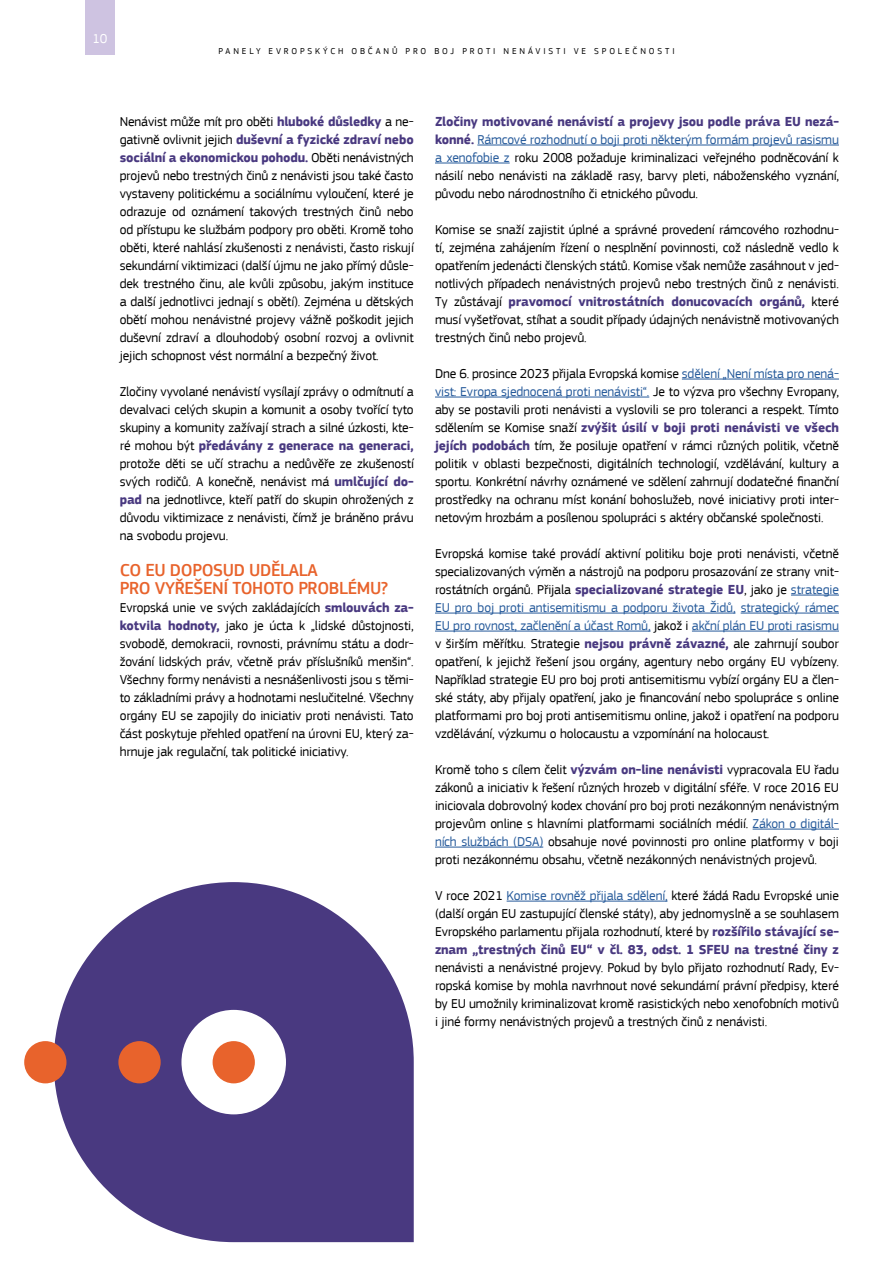
<style>
.page{position:relative;width:893px;height:1263px;background:#fff}
.page>*{position:absolute;margin:0;border:0;box-sizing:border-box;transform-origin:0 0}
.t1{font:500 18px/18px "EC Square Sans Pro";letter-spacing:-.02em;color:#e8632c}
.t2{font:13.5px/18px "EC Square Sans Pro";letter-spacing:-.01em;color:#000;text-align:justify}
.t3{font:13.5px "EC Square Sans Pro";color:#fff}
.t4{font:9px "EC Square Sans Pro";letter-spacing:.32em;color:#000}
.s1{font-weight:700;color:#493980}
.s2{color:#275b9b}
</style>
<div class="page">
<div style="left:85px;top:0;width:30px;height:54px;background:#cec3e1"></div>
<hr style="left:477px;top:145px;width:362px;height:1px;background:#275b9b">
<hr style="left:435px;top:163px;width:75px;height:1px;background:#275b9b">
<hr style="left:682px;top:379px;width:157px;height:1px;background:#275b9b">
<hr style="left:435px;top:397px;width:214px;height:1px;background:#275b9b">
<hr style="left:791px;top:595px;width:48px;height:1px;background:#275b9b">
<hr style="left:435px;top:613px;width:300px;height:1px;background:#275b9b">
<hr style="left:741px;top:613px;width:98px;height:1px;background:#275b9b">
<hr style="left:435px;top:631px;width:215px;height:1px;background:#275b9b">
<hr style="left:692px;top:631px;width:147px;height:1px;background:#275b9b">
<hr style="left:753px;top:829px;width:86px;height:1px;background:#275b9b">
<hr style="left:435px;top:847px;width:108px;height:1px;background:#275b9b">
<hr style="left:507px;top:901px;width:160px;height:1px;background:#275b9b">
<svg style="left:54px;top:882px;width:360px;height:360px;fill:#493980"></svg>
<div style="left:24px;top:1041px;width:42px;height:42px;background:#e8632c;border-radius:50%"></div>
<div style="left:118px;top:1041px;width:43px;height:42px;background:#e8632c;border-radius:50%"></div>
<p class="t3" style="left:92px;top:30px;width:17px">10</p>
<p class="t4" style="left:218px;top:46px;width:458px">PANELY EVROPSKÝCH OBČANŮ PRO BOJ PROTI NENÁVISTI VE SPOLEČNOSTI</p>
<p class="t2" style="left:120px;top:113px;width:296px">Nenávist může mít pro oběti <span class="s1">hluboké důsledky</span> a ne&shy;gativně ovlivnit jejich <span class="s1">duševní a fyzické zdraví nebo sociální a ekonomickou pohodu.</span> Oběti nenávistných projevů nebo trestných činů z nenávisti jsou také často vystaveny politickému a sociálnímu vyloučení, které je odrazuje od oznámení takových trestných činů nebo od přístupu ke službám podpory pro oběti. Kromě toho oběti, které nahlásí zkušenosti z nenávisti, často riskují sekundární viktimizaci (další újmu ne jako přímý důsle&shy;dek trestného činu, ale kvůli způsobu, jakým instituce a další jednotlivci jednají s obětí). Zejména u dětských obětí mohou nenávistné projevy vážně poškodit jejich duševní zdraví a dlouhodobý osobní rozvoj a ovlivnit jejich schopnost vést normální a bezpečný život.</p>
<p class="t2" style="left:120px;top:383px;width:296px">Zločiny vyvolané nenávistí vysílají zprávy o odmítnutí a devalvaci celých skupin a komunit a osoby tvořící tyto skupiny a komunity zažívají strach a silné úzkosti, kte&shy;ré mohou být <span class="s1">předávány z generace na generaci, </span>protože děti se učí strachu a nedůvěře ze zkušeností svých rodičů. A konečně, nenávist má <span class="s1">umlčující do&shy;pad</span> na jednotlivce, kteří patří do skupin ohrožených z důvodu viktimizace z nenávisti, čímž je bráněno právu na svobodu projevu.</p>
<h1 class="t1" style="left:120px;top:561px;width:270px">CO EU DOPOSUD UDĚLALA<br>PRO VYŘEŠENÍ TOHOTO PROBLÉMU?</h1>
<p class="t2" style="left:120px;top:599px;width:296px">Evropská unie ve svých zakládajících <span class="s1">smlouvách za&shy;kotvila hodnoty,</span> jako je úcta k „lidské důstojnosti, svobodě, demokracii, rovnosti, právnímu státu a dodr&shy;žování lidských práv, včetně práv příslušníků menšin“.<br>Všechny formy nenávisti a nesnášenlivosti jsou s těmi&shy;to základními právy a hodnotami neslučitelné. Všechny orgány EU se zapojily do iniciativ proti nenávisti. Tato část poskytuje přehled opatření na úrovni EU, který za&shy;hrnuje jak regulační, tak politické iniciativy.</p>
<p class="t2" style="left:435px;top:113px;width:405px"><span class="s1">Zločiny motivované nenávistí a projevy jsou podle práva EU nezá&shy;konné.</span> <span class="s2">Rámcové rozhodnutí o boji proti některým formám projevů rasismu a xenofobie z</span> roku 2008 požaduje kriminalizaci veřejného podněcování k násilí nebo nenávisti na základě rasy, barvy pleti, náboženského vyznání, původu nebo národnostního či etnického původu.</p>
<p class="t2" style="left:435px;top:221px;width:405px">Komise se snaží zajistit úplné a správné provedení rámcového rozhodnu&shy;tí, zejména zahájením řízení o nesplnění povinnosti, což následně vedlo k opatřením jedenácti členských států. Komise však nemůže zasáhnout v jed&shy;notlivých případech nenávistných projevů nebo trestných činů z nenávisti.<br>Ty zůstávají <span class="s1">pravomocí vnitrostátních donucovacích orgánů,</span> které musí vyšetřovat, stíhat a soudit případy údajných nenávistně motivovaných trestných činů nebo projevů.</p>
<p class="t2" style="left:435px;top:365px;width:405px">Dne 6. prosince 2023 přijala Evropská komise <span class="s2">sdělení „Není místa pro nená&shy;vist: Evropa sjednocená proti nenávisti“.</span> Je to výzva pro všechny Evropany, aby se postavili proti nenávisti a vyslovili se pro toleranci a respekt. Tímto sdělením se Komise snaží <span class="s1">zvýšit úsilí v boji proti nenávisti ve všech jejích podobách</span> tím, že posiluje opatření v rámci různých politik, včetně politik v oblasti bezpečnosti, digitálních technologií, vzdělávání, kultury a sportu. Konkrétní návrhy oznámené ve sdělení zahrnují dodatečné finanční prostředky na ochranu míst konání bohoslužeb, nové iniciativy proti inter&shy;netovým hrozbám a posílenou spolupráci s aktéry občanské společnosti.</p>
<p class="t2" style="left:435px;top:545px;width:405px">Evropská komise také provádí aktivní politiku boje proti nenávisti, včetně specializovaných výměn a nástrojů na podporu prosazování ze strany vnit&shy;rostátních orgánů. Přijala <span class="s1">specializované strategie EU</span>, jako je <span class="s2">strategie EU pro boj proti antisemitismu a podporu života Židů, strategický rámec EU pro rovnost, začlenění a účast Romů,</span> jakož i <span class="s2">akční plán EU proti rasismu </span>v širším měřítku. Strategie <span class="s1">nejsou právně závazné,</span> ale zahrnují soubor opatření, k jejichž řešení jsou orgány, agentury nebo orgány EU vybízeny.<br>Například strategie EU pro boj proti antisemitismu vybízí orgány EU a člen&shy;ské státy, aby přijaly opatření, jako je financování nebo spolupráce s online platformami pro boj proti antisemitismu online, jakož i opatření na podporu vzdělávání, výzkumu o holocaustu a vzpomínání na holocaust.</p>
<p class="t2" style="left:435px;top:761px;width:405px">Kromě toho s cílem čelit <span class="s1">výzvám on-line nenávisti</span> vypracovala EU řadu zákonů a iniciativ k řešení různých hrozeb v digitální sféře. V roce 2016 EU iniciovala dobrovolný kodex chování pro boj proti nezákonným nenávistným projevům online s hlavními platformami sociálních médií. <span class="s2">Zákon o digitál&shy;ních službách (DSA)</span> obsahuje nové povinnosti pro online platformy v boji proti nezákonnému obsahu, včetně nezákonných nenávistných projevů.</p>
<p class="t2" style="left:435px;top:887px;width:405px">V roce 2021 <span class="s2">Komise rovněž přijala sdělení,</span> které žádá Radu Evropské unie (další orgán EU zastupující členské státy), aby jednomyslně a se souhlasem Evropského parlamentu přijala rozhodnutí, které by <span class="s1">rozšířilo stávající se&shy;znam „trestných činů EU“ v čl. 83, odst. 1 SFEU na trestné činy z</span></p>
<p class="t2" style="left:435px;top:958px;width:405px">nenávisti a nenávistné projevy. Pokud by bylo přijato rozhodnutí Rady, Ev&shy;ropská komise by mohla navrhnout nové sekundární právní předpisy, které by EU umožnily kriminalizovat kromě rasistických nebo xenofobních motivů i jiné formy nenávistných projevů a trestných činů z nenávisti.</p>
</div>
